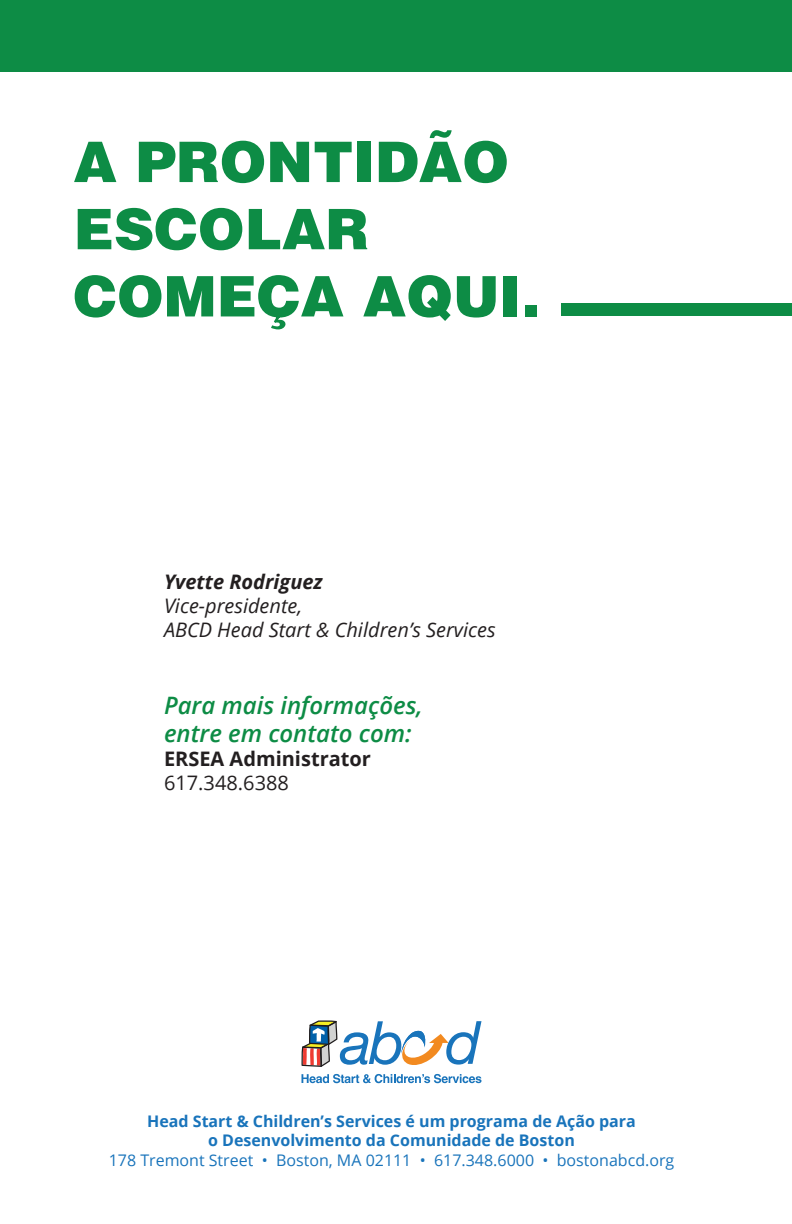
<style>
.page{position:relative;width:792px;height:1224px;background:#fff}
.page>*{position:absolute;margin:0;border:0;box-sizing:border-box;transform-origin:0 0}
.t1{font:900 56px/67.2px "Helvetica";color:#0d8c45}
.Bold_Italic{font:italic 600 24px/28.8px "Open Sans";color:#0d8c45}
.t2{font:italic 20px "Open Sans";color:#231f20}
.t3{font:700 20px "Open Sans";color:#231f20}
.t4{font:italic 700 20px "Open Sans";color:#231f20}
.t5{font:20px "Open Sans";color:#231f20}
.t6{font:700 16px/19.2px "Open Sans";color:#1974bb;text-align:center}
.t7{font:16px "Open Sans";color:#1974bb}
</style>
<div class="page">
<div style="left:0;top:0;width:792px;height:72px;background:#0d8c45"></div>
<div style="left:562px;top:304px;width:230px;height:12px;background:#0d8c45"></div>
<svg style="left:301px;top:1020px;width:181px;height:47px"></svg>
<svg style="left:301px;top:1074px;width:181px;height:9px"></svg>
<p class="t1" style="left:73px;top:127px;width:468px">A PRONTIDÃO<br>ESCOLAR<br>COMEÇA AQUI.</p>
<p class="t4" style="left:164px;top:567px;width:160px">Yvette Rodriguez</p>
<p class="t2" style="left:164px;top:592px;width:140px">Vice-presidente,</p>
<p class="t2" style="left:164px;top:616px;width:333px">ABCD Head Start &amp; Children’s Services</p>
<p class="Bold_Italic" style="left:164px;top:690px;width:260px">Para mais informações, entre em contato com:</p>
<p class="t3" style="left:164px;top:745px;width:208px">ERSEA Administrator</p>
<p class="t5" style="left:164px;top:769px;width:127px">617.348.6388</p>
<p class="t6" style="left:147px;top:1111px;width:490px">Head Start &amp; Children’s Services é um programa de Ação para o Desenvolvimento da Comunidade de Boston</p>
<p class="t7" style="left:109px;top:1149px;width:567px">178 Tremont Street • Boston, MA 02111 • 617.348.6000 • bostonabcd.org</p>
</div>
